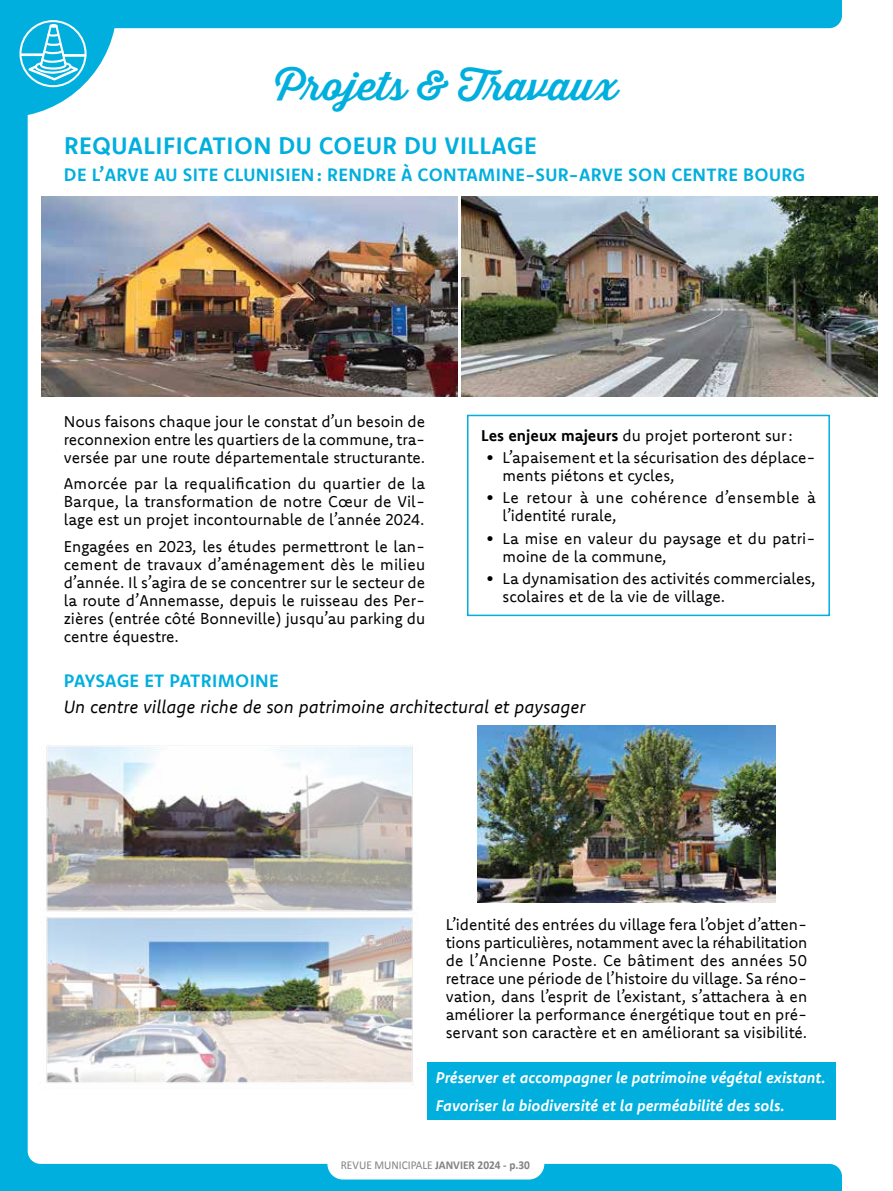
<style>
.page{position:relative;width:893px;height:1191px;background:#fff}
.page>*{position:absolute;margin:0;border:0;box-sizing:border-box;transform-origin:0 0}
.t1{font:500 39px "Thirsty Script";color:#00afde;scale:1.1 1}
.t2{font:700 24px "Komet";letter-spacing:.02em;color:#00afde}
.t3{font:700 18px "Komet";letter-spacing:.02em;color:#00afde}
.t4{font:italic 18px "Komet";color:#000}
.t5{font:15.75px/18px "Komet";color:#000;text-align:justify}
.t6{font:15.75px/18px "Komet";letter-spacing:.02em;color:#000}
.t7{font:italic 700 15.6px/28.3px "Komet";color:#fff}
.t8{font:700 12px "Calibri";color:#808285;scale:.95 1}
.s1{font-weight:700}
.s2{font-weight:400}
</style>
<div class="page">
<img style="left:842px;top:197px;width:35px;height:199px">
<img style="left:0;top:0;width:842px;height:1191px">
<svg style="left:0;top:0;width:117px;height:117px"></svg>
<hr style="left:63px;top:54px;width:23px;height:3px;background:#fff">
<hr style="left:20px;top:53px;width:24px;height:3px;background:#fff">
<div style="left:327px;top:1148px;width:217px;height:31px;background:#fff;border-radius:16px"></div>
<div style="left:427px;top:1062px;width:409px;height:57px;background:#00afde"></div>
<h1 class="t1" style="left:276px;top:57px;width:312px">Projets &amp; Travaux</h1>
<h2 class="t2" style="left:64px;top:130px;width:474px">REQUALIFICATION DU COEUR DU VILLAGE</h2>
<p class="t3" style="left:64px;top:163px;width:743px">DE L’ARVE AU SITE CLUNISIEN: RENDRE À CONTAMINE-SUR-ARVE SON CENTRE BOURG</p>
<p class="t5" style="left:64px;top:411px;width:363px">Nous faisons chaque jour le constat d’un besoin de reconnexion entre les quartiers de la commune, tra&shy;versée par une route départementale structurante.</p>
<p class="t5" style="left:64px;top:474px;width:363px">Amorcée par la requalification du quartier de la Barque, la transformation de notre Cœur de Vil&shy;lage est un projet incontournable de l’année 2024.</p>
<p class="t5" style="left:64px;top:536px;width:363px">Engagées en 2023, les études permettront le lan&shy;cement de travaux d’aménagement dès le milieu d’année. Il s’agira de se concentrer sur le secteur de la route d’Annemasse, depuis le ruisseau des Per&shy;zières (entrée côté Bonneville) jusqu’au parking du centre équestre.</p>
<p class="t5" style="left:481px;top:426px;width:313px"><span class="s1">Les enjeux majeurs</span> du projet porteront sur:</p>
<p class="t5" style="left:502px;top:448px;width:315px;text-indent:-17px">• L’apaisement et la sécurisation des déplace&shy;ments piétons et cycles,</p>
<p class="t6" style="left:502px;top:488px;width:315px;text-indent:-17px">• Le retour à une cohérence d’ensemble à l’identité rurale,</p>
<p class="t5" style="left:502px;top:529px;width:315px;text-indent:-17px">• La mise en valeur du paysage et du patri&shy;moine de la commune,</p>
<p class="t5" style="left:502px;top:569px;width:315px;text-indent:-17px">• La dynamisation des activités commerciales, scolaires et de la vie de village.</p>
<p class="t3" style="left:64px;top:669px;width:216px">PAYSAGE ET PATRIMOINE</p>
<p class="t4" style="left:64px;top:695px;width:523px">Un centre village riche de son patrimoine architectural et paysager</p>
<p class="t5" style="left:446px;top:915px;width:363px">L’identité des entrées du village fera l’objet d’atten&shy;tions particulières, notamment avec la réhabilitation de l’Ancienne Poste. Ce bâtiment des années 50 retrace une période de l’histoire du village. Sa réno&shy;vation, dans l’esprit de l’existant, s’attachera à en améliorer la performance énergétique tout en pré&shy;servant son caractère et en améliorant sa visibilité.</p>
<p class="t7" style="left:436px;top:1062px;width:391px">Préserver et accompagner le patrimoine végétal existant.<br>Favoriser la biodiversité et la perméabilité des sols.</p>
<p class="t8" style="left:341px;top:1156px;width:201px"><span class="s2">REVUE MUNICIPALE</span> JANVIER 2024 - p.30</p>
</div>
